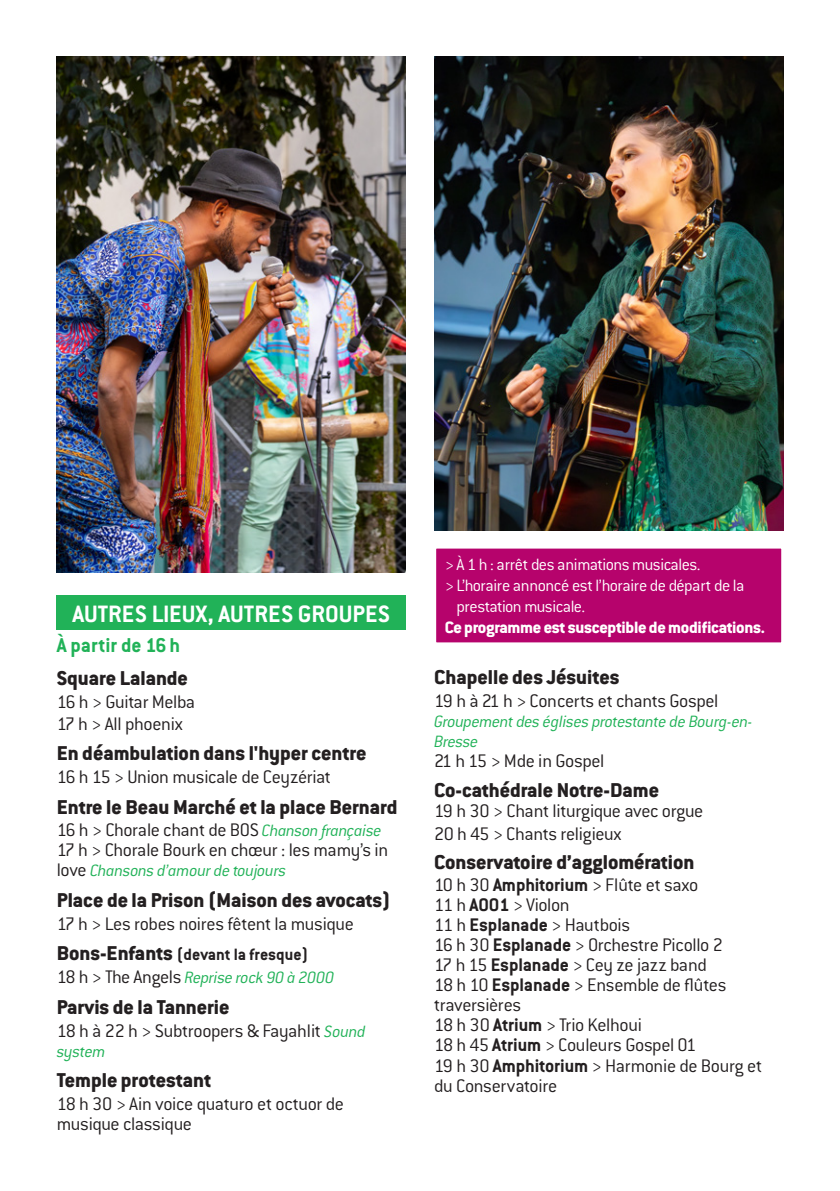
<style>
.page{position:relative;width:840px;height:1191px;background:#fff}
.page>*{position:absolute;margin:0;border:0;box-sizing:border-box;transform-origin:0 0}
.t1{font:700 26px "Conduit ITC Pro";color:#fff}
.Lieux{font:800 22px "Conduit ITC Pro";color:#231f20}
.t2{font:700 22px "Conduit ITC Pro";color:#21b258}
.Horaires{font:300 20px/20px "Conduit ITC Pro";letter-spacing:-.02em;color:#231f20}
.Lieux-2{font:300 20px "Conduit ITC Pro";letter-spacing:-.02em;color:#231f20}
.Horaires-2{font:italic 300 18px/20px "Conduit ITC Pro";letter-spacing:-.025em;color:#21b258}
.Horaires-3{font:300 18px/21px "Conduit ITC Pro";letter-spacing:-.03em;color:#fff}
.Horaires-4{font:800 18px "Conduit ITC Pro";letter-spacing:-.015em;color:#fff}
.Lieux-3{font:700 18px "Conduit ITC Pro";color:#231f20}
.s1{font-style:italic;font-size:18px;color:#21b258}
.s2{font-style:normal;font-size:20px;color:#231f20}
.s3{font-weight:800;font-size:22px}
.s4{font-weight:700}
</style>
<div class="page">
<div style="left:57px;top:595px;width:348px;height:34px;background:#21b258"></div>
<img style="left:434px;top:57px;width:348px;height:473px">
<img style="left:57px;top:57px;width:348px;height:516px">
<div style="left:434px;top:546px;width:348px;height:98px;background:#b6036c"></div>
<div style="left:432px;top:544px;width:352px;height:102px;border:4px solid #fff"></div>
<p class="t1" style="left:72px;top:598px;width:319px">AUTRES LIEUX, AUTRES GROUPES</p>
<p class="t2" style="left:57px;top:632px;width:125px">À partir de 16h</p>
<p class="Lieux" style="left:57px;top:665px;width:133px">Square Lalande</p>
<p class="Horaires" style="left:57px;top:691px;width:140px">16 h &gt; Guitar Melba</p>
<p class="Horaires" style="left:57px;top:713px;width:128px">17 h &gt; All phoenix</p>
<p class="Lieux" style="left:57px;top:740px;width:311px">En déambulation dans l'hyper centre</p>
<p class="Horaires" style="left:57px;top:767px;width:275px">16 h 15 &gt; Union musicale de Ceyzériat</p>
<p class="Lieux" style="left:57px;top:793px;width:342px">Entre le Beau Marché et la place Bernard</p>
<p class="Horaires" style="left:57px;top:820px;width:326px">16 h &gt; Chorale chant de BOS <span class="s1">Chanson française</span></p>
<p class="Horaires" style="left:57px;top:840px;width:333px">17 h &gt; Chorale Bourk en chœur : les mamy’s in</p>
<p class="Horaires-2" style="left:57px;top:861px;width:231px"><span class="s2">love</span> Chansons d’amour de toujours</p>
<p class="Lieux" style="left:57px;top:887px;width:335px">Place de la Prison (Maison des avocats)</p>
<p class="Horaires" style="left:57px;top:913px;width:298px">17 h &gt; Les robes noires fêtent la musique</p>
<p class="Lieux-3" style="left:57px;top:944px;width:253px"><span class="s3">Bons-Enfants</span> (devant la fresque)</p>
<p class="Horaires-2" style="left:57px;top:967px;width:279px"><span class="s2">18 h &gt; The Angels</span> Reprise rock 90 à 2000</p>
<p class="Lieux" style="left:57px;top:993px;width:174px">Parvis de la Tannerie</p>
<p class="Horaires" style="left:57px;top:1020px;width:310px">18 h à 22 h &gt; Subtroopers &amp; Fayahlit <span class="s1">Sound</span></p>
<p class="Horaires-2" style="left:57px;top:1041px;width:50px">system</p>
<p class="Lieux" style="left:57px;top:1067px;width:156px">Temple protestant</p>
<p class="Horaires" style="left:57px;top:1093px;width:288px">18 h 30 &gt; Ain voice quaturo et octuor de musique classique</p>
<p class="Horaires-3" style="left:444px;top:554px;width:257px">&gt; À 1 h : arrêt des animations musicales.</p>
<p class="Horaires-3" style="left:456px;top:575px;width:289px;text-indent:-12px">&gt; L’horaire annoncé est l’horaire de départ de la prestation musicale.</p>
<p class="Horaires-4" style="left:444px;top:616px;width:321px">Ce programme est susceptible de modifications.</p>
<p class="Lieux" style="left:434px;top:664px;width:187px">Chapelle des Jésuites</p>
<p class="Horaires" style="left:434px;top:690px;width:285px">19 h à 21 h &gt; Concerts et chants Gospel</p>
<p class="Horaires-2" style="left:434px;top:711px;width:320px">Groupement des églises protestante de Bourg-en-<br>Bresse</p>
<p class="Horaires" style="left:434px;top:750px;width:171px">21 h 15 &gt; Mde in Gospel</p>
<p class="Lieux" style="left:434px;top:777px;width:226px">Co-cathédrale Notre-Dame</p>
<p class="Lieux-2" style="left:434px;top:800px;width:270px">19 h 30 &gt; Chant liturgique avec orgue</p>
<p class="Horaires" style="left:434px;top:824px;width:189px">20 h 45 &gt; Chants religieux</p>
<p class="Lieux" style="left:434px;top:848px;width:261px">Conservatoire d’agglomération</p>
<p class="Horaires" style="left:434px;top:875px;width:265px">10 h 30 <span class="s4">Amphitorium</span> &gt; Flûte et saxo</p>
<p class="Horaires" style="left:434px;top:895px;width:137px">11 h <span class="s4">AOO1</span> &gt; Violon</p>
<p class="Horaires" style="left:434px;top:915px;width:197px">11 h <span class="s4">Esplanade</span> &gt; Hautbois</p>
<p class="Horaires" style="left:434px;top:935px;width:290px">16 h 30 <span class="s4">Esplanade</span> &gt; Orchestre Picollo 2</p>
<p class="Horaires" style="left:434px;top:955px;width:274px">17 h 15 <span class="s4">Esplanade</span> &gt; Cey ze jazz band</p>
<p class="Horaires" style="left:434px;top:975px;width:293px">18 h 10 <span class="s4">Esplanade</span> &gt; Ensemble de flûtes traversières</p>
<p class="Horaires" style="left:434px;top:1015px;width:209px">18 h 30 <span class="s4">Atrium</span> &gt; Trio Kelhoui</p>
<p class="Horaires" style="left:434px;top:1035px;width:264px">18 h 45 <span class="s4">Atrium</span> &gt; Couleurs Gospel 01</p>
<p class="Horaires" style="left:434px;top:1055px;width:329px">19 h 30 <span class="s4">Amphitorium</span> &gt; Harmonie de Bourg et du Conservatoire</p>
</div>
